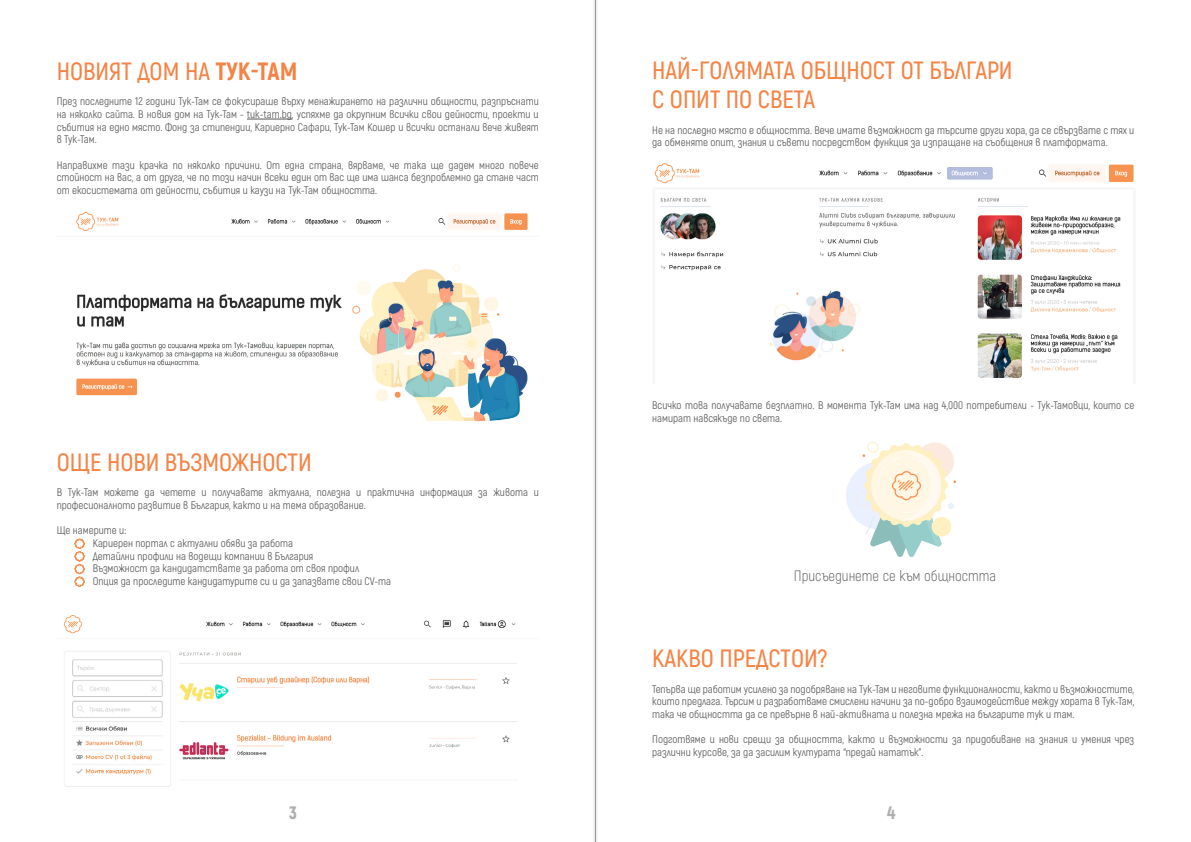
<style>
.page{position:relative;width:1191px;height:842px;background:#fff}
.page>*{position:absolute;margin:0;border:0;box-sizing:border-box;transform-origin:0 0}
.t1{font:600 25px/28.8px "Akrobat";color:#f58345}
.t2{font:900 18px "Akrobat";color:#afafaf}
.t3{font:300 15px "Akrobat";color:#58595b}
.t4{font:11px/12.7px "Akrobat";color:#58595b}
.s1{font-weight:800}
</style>
<div class="page">
<hr style="left:247px;top:119px;width:45px;height:1px;background:#555">
<img style="left:76px;top:212px;width:452px;height:209px">
<svg style="left:75px;top:539px;width:10px;height:48px"></svg>
<img style="left:63px;top:615px;width:454px;height:172px">
<img style="left:654px;top:163px;width:480px;height:221px">
<img style="left:856px;top:520px;width:6px;height:4px">
<img style="left:846px;top:467px;width:16px;height:53px">
<svg style="left:862px;top:442px;width:94px;height:115px"></svg>
<div style="left:592px;top:0;width:7px;height:842px;background:#f1f1f1"></div>
<hr style="left:595px;top:0;width:1px;height:842px;background:#97999c">
<h1 class="t1" style="left:57px;top:57px;width:242px">Новият дом на <span class="s1">Тук-Там</span></h1>
<p class="t4" style="left:57px;top:95px;width:483px;text-align:justify">През последните 12 години Тук-Там се фокусираше върху менажирането на различни общности, разпръснати на няколко сайта. В новия дом на Тук-Там - tuk-tam.bg, успяхме да окрупним всички свои дейности, проекти и събития на едно място. Фонд за стипендии, Кариерно Сафари, Тук-Там Кошер и всички останали вече живеят в Тук-Там.</p>
<p class="t4" style="left:57px;top:158px;width:483px;text-align:justify">Направихме тази крачка по няколко причини. От една страна, вярваме, че така ще дадем много повече стойност на вас, а от друга, че по този начин всеки един от вас ще има шанса безпроблемно да стане част от екосистемата от дейности, събития и каузи на Тук-Там общността.</p>
<h1 class="t1" style="left:57px;top:448px;width:256px">Още нови възможности</h1>
<p class="t4" style="left:57px;top:486px;width:483px">В Тук-Там можете да четете и получавате актуална, полезна и практична информация за живота и професионалното развитие в България, както и на тема образование.</p>
<p class="t4" style="left:93px;top:524px;width:300px;text-indent:-36px">Ще намерите и:<br>Кариерен портал с актуални обяви за работа<br>Детайлни профили на водещи компании в България<br>Възможност да кандидатствате за работа от своя профил<br>Опция да проследите кандидатурите си и да запазвате свои CV-та</p>
<h1 class="t1" style="left:652px;top:56px;width:362px">Най-голямата общност от Българи с опит по света</h1>
<p class="t4" style="left:652px;top:123px;width:483px">Не на последно място е общността. Вече имате възможност да търсите други хора, да се свързвате с тях и да обменяте опит, знания и съвети посредством функция за изпращане на съобщения в платформата.</p>
<p class="t4" style="left:652px;top:399px;width:483px">Всичко това получавате безплатно. В момента Тук-Там има над 4,000 потребители - Тук-Тамовци, които се намират навсякъде по света.</p>
<h3 class="t3" style="left:794px;top:567px;width:204px">Присъединете се към общността</h3>
<h1 class="t1" style="left:652px;top:644px;width:177px">Какво предстои?</h1>
<p class="t4" style="left:652px;top:682px;width:483px;text-align:justify">Тепърва ще работим усилено за подобряване на Тук-Там и неговите функционалности, както и възможностите, които предлага. Търсим и разработваме смислени начини за по-добро взаимодействие между хората в Тук-Там, така че общността да се превърне в най-активната и полезна мрежа на българите тук и там.</p>
<p class="t4" style="left:652px;top:733px;width:483px">Подготвяме и нови срещи за общността, както и възможности за придобиване на знания и умения чрез различни курсове, за да засилим културата “предай нататък”.</p>
<h2 class="t2" style="left:289px;top:801px;width:9px">3</h2>
<h2 class="t2" style="left:887px;top:801px;width:10px">4</h2>
</div>
